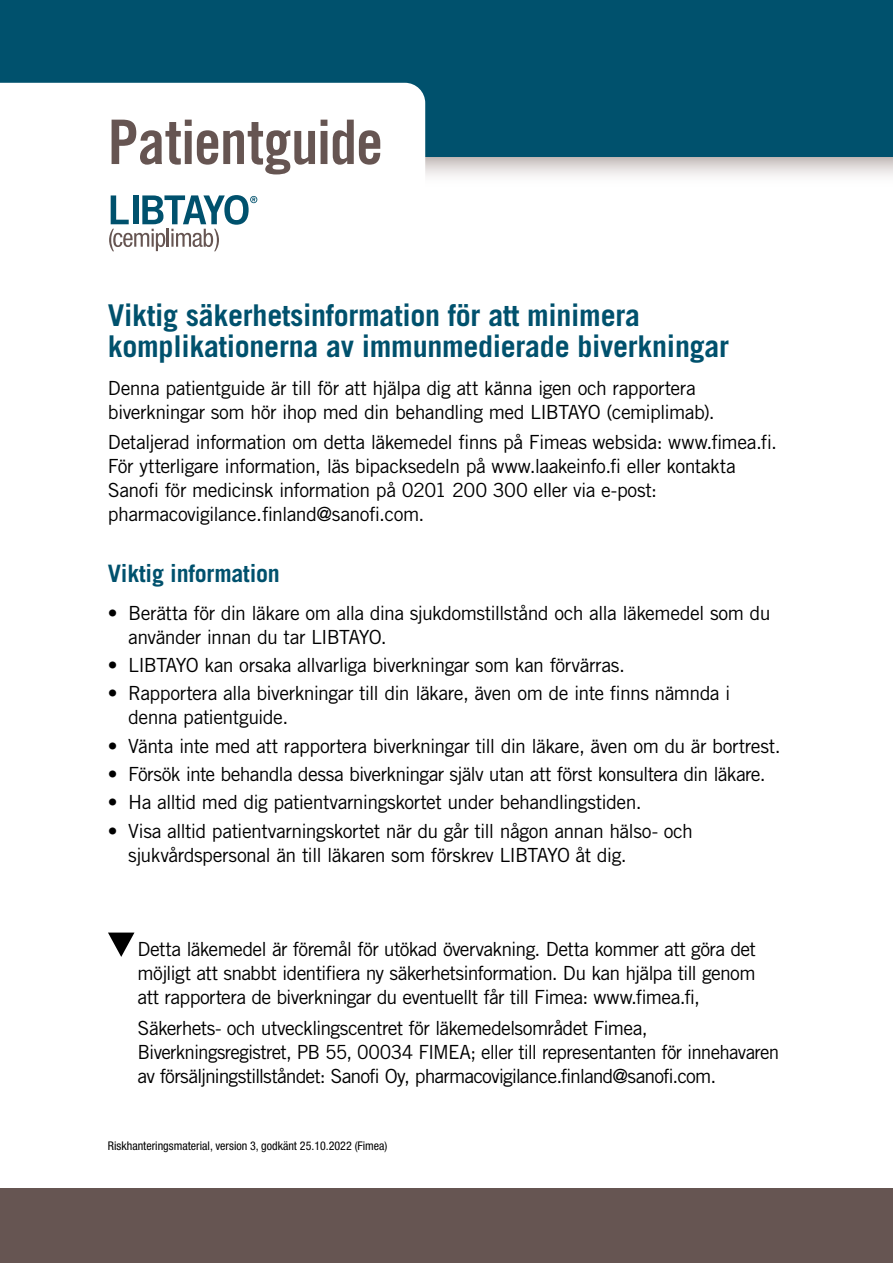
<style>
.page{position:relative;width:893px;height:1263px;background:#fff}
.page>*{position:absolute;margin:0;border:0;box-sizing:border-box;transform-origin:0 0}
.t1{font:61.5px "Trade Gothic LT Std Bd Cn 20";letter-spacing:-.01em;color:#665552}
.t2{font:700 30px/31.5px "Trade Gothic LT Std";letter-spacing:-.01em;color:#00516d}
.t3{font:700 24px "Trade Gothic LT Std";letter-spacing:-.01em;color:#00516d}
.t4{font:19.5px/24px "Trade Gothic";letter-spacing:-.035em;color:#000}
.t5{font:condensed 12px "Helvetica Neue LT Std";color:#000}
</style>
<div class="page">
<svg style="left:425px;top:156px;width:468px;height:20px"></svg>
<div style="left:0;top:0;width:893px;height:156px;background:#00516d"></div>
<svg style="left:0;top:83px;width:425px;height:169px"></svg>
<div style="left:0;top:1188px;width:893px;height:75px;background:#665552"></div>
<svg style="left:109px;top:195px;width:148px;height:56px"></svg>
<svg style="left:108px;top:932px;width:26px;height:25px"></svg>
<h1 class="t1" style="left:108px;top:105px;width:277px">Patientguide</h1>
<h2 class="t2" style="left:108px;top:299px;width:623px">Viktig säkerhetsinformation för att minimera komplikationerna av immunmedierade biverkningar</h2>
<p class="t4" style="left:108px;top:375px;width:608px">Denna patientguide är till för att hjälpa dig att känna igen och rapportera biverkningar som hör ihop med din behandling med LIBTAYO (cemiplimab).</p>
<p class="t4" style="left:108px;top:430px;width:671px">Detaljerad information om detta läkemedel finns på Fimeas websida: www.fimea.fi.<br>För ytterligare information, läs bipacksedeln på www.laakeinfo.fi eller kontakta Sanofi för medicinsk information på 0201 200 300 eller via e-post: pharmacovigilance.finland@sanofi.com.</p>
<p class="t3" style="left:108px;top:559px;width:173px">Viktig information</p>
<p class="t4" style="left:128px;top:600px;width:644px;text-indent:-20px">• Berätta för din läkare om alla dina sjukdomstillstånd och alla läkemedel som du använder innan du tar LIBTAYO.</p>
<p class="t4" style="left:108px;top:653px;width:519px">• LIBTAYO kan orsaka allvarliga biverkningar som kan förvärras.</p>
<p class="t4" style="left:128px;top:681px;width:604px;text-indent:-20px">• Rapportera alla biverkningar till din läkare, även om de inte finns nämnda i denna patientguide.</p>
<p class="t4" style="left:108px;top:733px;width:674px">• Vänta inte med att rapportera biverkningar till din läkare, även om du är bortrest.</p>
<p class="t4" style="left:108px;top:762px;width:659px">• Försök inte behandla dessa biverkningar själv utan att först konsultera din läkare.</p>
<p class="t4" style="left:108px;top:790px;width:535px">• Ha alltid med dig patientvarningskortet under behandlingstiden.</p>
<p class="t4" style="left:128px;top:818px;width:566px;text-indent:-20px">• Visa alltid patientvarningskortet när du går till någon annan hälso- och sjukvårdspersonal än till läkaren som förskrev LIBTAYO åt dig.</p>
<p class="t4" style="left:138px;top:937px;width:620px;text-align:justify">Detta läkemedel är föremål för utökad övervakning. Detta kommer att göra det möjligt att snabbt identifiera ny säkerhetsinformation. Du kan hjälpa till genom att rapportera de biverkningar du eventuellt får till Fimea: www.fimea.fi,</p>
<p class="t4" style="left:138px;top:1016px;width:643px">Säkerhets- och utvecklingscentret för läkemedelsområdet Fimea,<br>Biverkningsregistret, PB 55, 00034 FIMEA; eller till representanten för innehavaren av försäljningstillståndet: Sanofi Oy, pharmacovigilance.finland@sanofi.com.</p>
<p class="t5" style="left:108px;top:1139px;width:281px">Riskhanteringsmaterial, version 3, godkänt 25.10.2022 (Fimea)</p>
</div>
